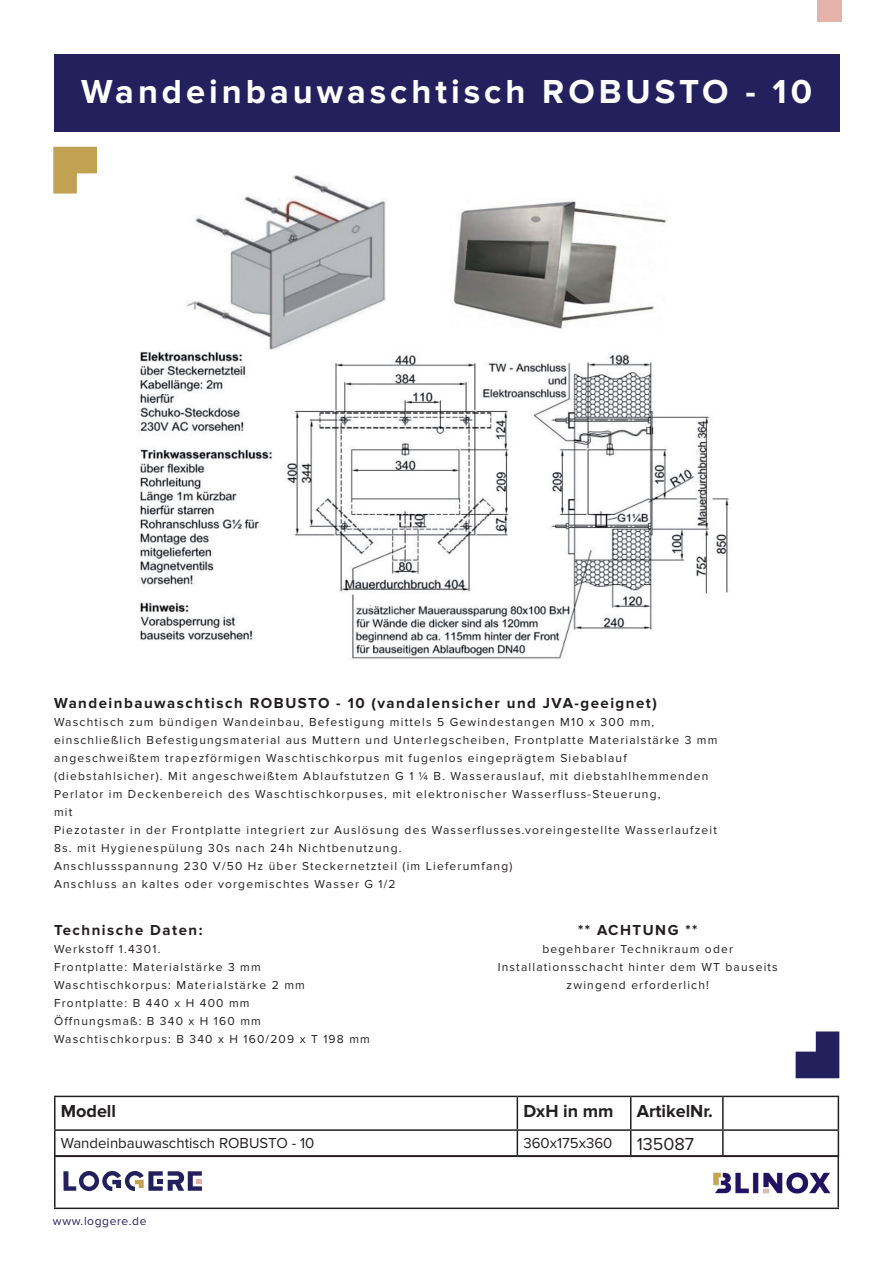
<style>
.page{position:relative;width:893px;height:1263px;background:#fff}
.page>*{position:absolute;margin:0;border:0;box-sizing:border-box;transform-origin:0 0}
.t1{font:700 34.5px "Proxima Nova";letter-spacing:.115em;color:#fff}
.t2{font:700 18px "Proxima Nova";color:#231f20}
.t3{font:18px "Proxima Nova";color:#231f20}
.t4{font:700 15px "Proxima Nova";letter-spacing:.1em;color:#231f20}
.t5{font:15px "Proxima Nova";color:#231f20}
.t6{font:12px/18px "Proxima Nova";letter-spacing:.1em;color:#231f20}
.t7{font:12px "Proxima Nova";letter-spacing:.05em;color:#24205e}
</style>
<div class="page">
<div style="left:817px;top:0;width:25px;height:22px;background:#e4b2a8"></div>
<div style="left:54px;top:54px;width:785px;height:78px;background:#24205e"></div>
<hr style="left:54px;top:1157px;width:2px;height:50px;background:#231f20">
<hr style="left:54px;top:1207px;width:785px;height:2px;background:#231f20">
<svg style="left:796px;top:1031px;width:43px;height:47px"></svg>
<svg style="left:53px;top:147px;width:44px;height:47px"></svg>
<svg style="left:63px;top:1171px;width:139px;height:20px"></svg>
<img style="left:702px;top:1136px;width:137px;height:74px">
<hr style="left:54px;top:1096px;width:463px;height:1px;background:#231f20">
<hr style="left:54px;top:1097px;width:2px;height:32px;background:#231f20">
<hr style="left:517px;top:1096px;width:114px;height:1px;background:#231f20">
<hr style="left:517px;top:1097px;width:1px;height:32px;background:#231f20">
<hr style="left:631px;top:1096px;width:92px;height:1px;background:#231f20">
<hr style="left:630px;top:1097px;width:1px;height:32px;background:#231f20">
<hr style="left:723px;top:1096px;width:116px;height:1px;background:#231f20">
<hr style="left:722px;top:1097px;width:2px;height:32px;background:#231f20">
<hr style="left:838px;top:1097px;width:1px;height:32px;background:#231f20">
<hr style="left:54px;top:1129px;width:463px;height:2px;background:#231f20">
<hr style="left:54px;top:1131px;width:2px;height:24px;background:#231f20">
<hr style="left:517px;top:1129px;width:114px;height:2px;background:#231f20">
<svg style="left:517px;top:1131px;width:1px;height:24px"></svg>
<hr style="left:631px;top:1129px;width:92px;height:2px;background:#231f20">
<svg style="left:630px;top:1131px;width:1px;height:24px"></svg>
<hr style="left:723px;top:1129px;width:116px;height:2px;background:#231f20">
<hr style="left:722px;top:1131px;width:2px;height:24px;background:#231f20">
<svg style="left:838px;top:1131px;width:1px;height:24px"></svg>
<hr style="left:54px;top:1155px;width:463px;height:2px;background:#231f20">
<hr style="left:517px;top:1155px;width:114px;height:2px;background:#231f20">
<hr style="left:631px;top:1155px;width:92px;height:2px;background:#231f20">
<hr style="left:723px;top:1155px;width:116px;height:2px;background:#231f20">
<img style="left:138px;top:175px;width:591px;height:485px">
<p class="t1" style="left:81px;top:72px;width:732px">Wandeinbauwaschtisch ROBUSTO - 10</p>
<p class="t4" style="left:54px;top:694px;width:604px">Wandeinbauwaschtisch ROBUSTO - 10 (vandalensicher und JVA-geeignet)</p>
<p class="t6" style="left:54px;top:713px;width:665px">Waschtisch zum bündigen Wandeinbau, Befestigung mittels 5 Gewindestangen M10 x 300 mm, einschließlich Befestigungsmaterial aus Muttern und Unterlegscheiben, Frontplatte Materialstärke 3 mm angeschweißtem trapezförmigen Waschtischkorpus mit fugenlos eingeprägtem Siebablauf (diebstahlsicher). Mit angeschweißtem Ablaufstutzen G 1 ¼ B. Wasserauslauf, mit diebstahlhemmenden Perlator im Deckenbereich des Waschtischkorpuses, mit elektronischer Wasserfluss-Steuerung,<br>mit<br>Piezotaster in der Frontplatte integriert zur Auslösung des Wasserflusses.voreingestellte Wasserlaufzeit 8s. mit Hygienespülung 30s nach 24h Nichtbenutzung.<br>Anschlussspannung 230 V/50 Hz über Steckernetzteil (im Lieferumfang)<br>Anschluss an kaltes oder vorgemischtes Wasser G 1/2</p>
<p class="t4" style="left:54px;top:921px;width:150px">Technische Daten:</p>
<p class="t6" style="left:54px;top:940px;width:317px">Werkstoff 1.4301.<br>Frontplatte: Materialstärke 3 mm<br>Waschtischkorpus: Materialstärke 2 mm<br>Frontplatte: B 440 x H 400 mm<br>Öffnungsmaß: B 340 x H 160 mm<br>Waschtischkorpus: B 340 x H 160/209 x T 198 mm</p>
<p class="t4" style="left:578px;top:922px;width:121px">** ACHTUNG **</p>
<p class="t6" style="left:498px;top:940px;width:282px;text-align:center">begehbarer Technikraum oder<br>Installationsschacht hinter dem WT bauseits zwingend erforderlich!</p>
<p class="t2" style="left:61px;top:1100px;width:57px">Modell</p>
<p class="t2" style="left:523px;top:1100px;width:92px">DxH in mm</p>
<p class="t2" style="left:637px;top:1100px;width:78px">ArtikelNr.</p>
<p class="t5" style="left:61px;top:1134px;width:255px">Wandeinbauwaschtisch ROBUSTO - 10</p>
<p class="t5" style="left:523px;top:1134px;width:91px">360x175x360</p>
<p class="t3" style="left:637px;top:1134px;width:59px">135087</p>
<p class="t7" style="left:53px;top:1214px;width:95px">www.loggere.de</p>
</div>
